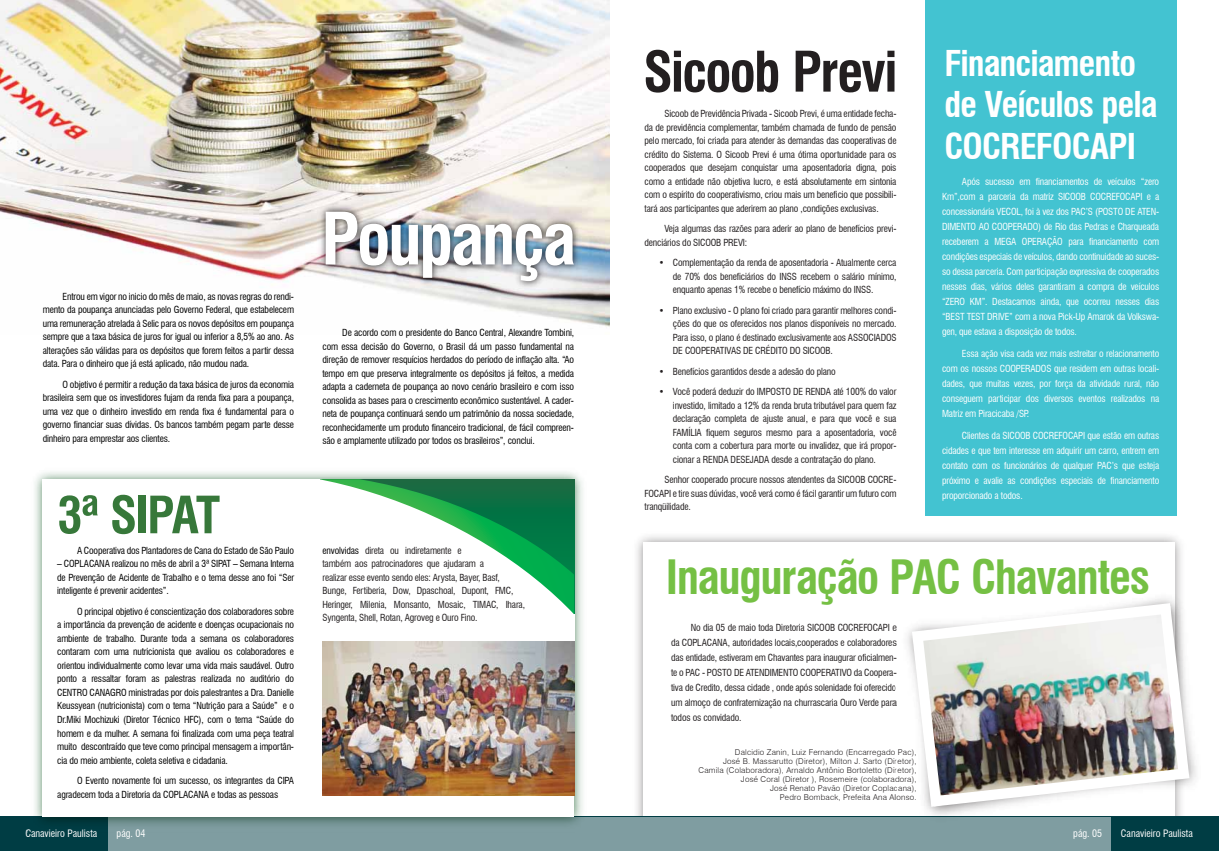
<style>
.page{position:relative;width:1219px;height:851px;background:#fff}
.page>*{position:absolute;margin:0;border:0;box-sizing:border-box;transform-origin:0 0}
.t1{font:700 condensed 70.1px "Swiss 721 BT";letter-spacing:-.035em;color:#fff}
.t2{font:700 condensed 50px "Swiss 721 BT";letter-spacing:-.04em;color:#37783a}
.t3{font:700 condensed 46.2px "Swiss 721 BT";letter-spacing:-.03em;color:#75c044}
.t4{font:700 condensed 34.7px/41.7px "Swiss 721 BT";letter-spacing:-.025em;color:#fff}
.t5{font:condensed 10px "Swiss 721 BT";color:#fff}
.t6{font:condensed 9.5px/13.5px "Swiss 721 BT";letter-spacing:-.015em;color:#010101;text-align:justify}
.t7{font:condensed 9.5px/13.5px "Swiss 721 BT";letter-spacing:-.015em;color:#231f20;text-align:justify}
.t8{font:condensed 9.5px/15px "Swiss 721 BT";letter-spacing:-.015em;color:#fff;text-align:justify}
.t9{font:300 8px/9px "Swiss 721 BT";letter-spacing:.025em;color:#231f20;text-align:right}
.s1{color:#010101}
.s2{font-size:54.4px;color:#231f20}
</style>
<div class="page">
<img style="left:636px;top:536px;width:545px;height:280px">
<div style="left:643px;top:542px;width:531px;height:296px;background:#fff"></div>
<div style="left:609px;top:816px;width:610px;height:34px;background:#003d44"></div>
<div style="left:609px;top:816px;width:502px;height:34px;background:#7f9da1"></div>
<div style="left:925px;top:0;width:251px;height:515px;background:#43c3d1"></div>
<img style="left:896px;top:586px;width:300px;height:231px">
<svg style="left:912px;top:603px;width:277px;height:203px"></svg>
<img style="left:923px;top:614px;width:255px;height:181px">
<div style="left:0;top:816px;width:609px;height:34px;background:#003d44"></div>
<div style="left:108px;top:816px;width:501px;height:34px;background:#7f9da1"></div>
<img style="left:0;top:0;width:609px;height:327px">
<img style="left:34px;top:472px;width:555px;height:352px">
<div style="left:43px;top:479px;width:531px;height:337px;background:#fff"></div>
<svg style="left:320px;top:479px;width:254px;height:135px"></svg>
<img style="left:311px;top:193px;width:275px;height:98px">
<img style="left:322px;top:641px;width:252px;height:154px">
<p class="t6" style="left:43px;top:289px;width:253px;text-indent:20px">Entrou em vigor no inicio do mês de maio, as novas regras do rendi&shy;mento da poupança anunciadas pelo Governo Federal, que estabelecem uma remuneração atrelada à Selic para os novos depósitos em poupança sempre que a taxa básica de juros for igual ou inferior a 8,5% ao ano. As alterações são válidas para os depósitos que forem feitos a partir dessa data. Para o dinheiro que já está aplicado, não mudou nada.</p>
<p class="t6" style="left:43px;top:377px;width:253px;text-indent:20px">O objetivo é permitir a redução da taxa básica de juros da economia brasileira sem que os investidores fujam da renda fixa para a poupança, uma vez que o dinheiro investido em renda fixa é fundamental para o governo financiar suas dívidas. Os bancos também pegam parte desse dinheiro para emprestar aos clientes.</p>
<h2 class="t2" style="left:57px;top:485px;width:164px">3ª SIPAT</h2>
<p class="t6" style="left:77px;top:543px;width:218px">A Cooperativa dos Plantadores de Cana do Estado de São Paulo</p>
<p class="t6" style="left:57px;top:557px;width:238px">– COPLACANA realizou no mês de abril a 3ª SIPAT – Semana Interna de Prevenção de Acidente de Trabalho e o tema desse ano foi “Ser inteligente é prevenir acidentes”.</p>
<p class="t6" style="left:57px;top:604px;width:238px;text-indent:20px">O principal objetivo é conscientização dos colaboradores sobre a importância da prevenção de acidente e doenças ocupacionais no ambiente de trabalho. Durante toda a semana os colaboradores contaram com uma nutricionista que avaliou os colaboradores e orientou individualmente como levar uma vida mais saudável. Outro ponto a ressaltar foram as palestras realizada no auditório do CENTRO CANAGRO ministradas por dois palestrantes a Dra. Danielle Keussyean (nutricionista) com o tema “Nutrição para a Saúde” e o Dr.Miki Mochizuki (Diretor Técnico HFC), com o tema “Saúde do homem e da mulher. A semana foi finalizada com uma peça teatral muito descontraído que teve como principal mensagem a importân&shy;cia do meio ambiente, coleta seletiva e cidadania.</p>
<p class="t6" style="left:57px;top:773px;width:238px;text-indent:20px">O Evento novamente foi um sucesso, os integrantes da CIPA agradecem toda a Diretoria da COPLACANA e todas as pessoas</p>
<p class="t5" style="left:25px;top:827px;width:73px">Canavieiro Paulista</p>
<p class="t5" style="left:117px;top:827px;width:30px">pág. 04</p>
<h1 class="t1" style="left:321px;top:197px;width:257px">Poupança</h1>
<p class="t6" style="left:322px;top:326px;width:253px;text-indent:20px">De acordo com o presidente do Banco Central, Alexandre Tombini, com essa decisão do Governo, o Brasil dá um passo fundamental na direção de remover resquícios herdados do período de inflação alta. “Ao tempo em que preserva integralmente os depósitos já feitos, a medida adapta a caderneta de poupança ao novo cenário brasileiro e com isso consolida as bases para o crescimento econômico sustentável. A cader&shy;neta de poupança continuará sendo um patrimônio da nossa sociedade, reconhecidamente um produto financeiro tradicional, de fácil compreen&shy;são e amplamente utilizado por todos os brasileiros”, conclui.</p>
<p class="t7" style="left:322px;top:543px;width:204px;text-align:left"><span class="s1">envolvidas</span> direta ou indiretamente e<br>também aos patrocinadores que ajudaram a<br>realizar esse evento sendo eles: Arysta, Bayer, Basf, Bunge, Fertiberia, Dow, Dpaschoal, Dupont, FMC, Heringer, Milenia, Monsanto, Mosaic, TIMAC, Ihara, Syngenta, Shell, Rotan, Agroveg e Ouro Fino.</p>
<h3 class="t4" style="left:944px;top:42px;width:215px;text-indent:-301px"><span class="s2">Sicoob Previ</span> Financiamento de Veículos pela<br>COCREFOCAPI</h3>
<p class="t7" style="left:645px;top:107px;width:253px;text-indent:20px">Sicoob de Previdência Privada - Sicoob Previ, é uma entidade fecha&shy;da de previdência complementar, também chamada de fundo de pensão pelo mercado, foi criada para atender às demandas das cooperativas de crédito do Sistema. O Sicoob Previ é uma ótima oportunidade para os cooperados que desejam conquistar uma aposentadoria digna, pois como a entidade não objetiva lucro, e está absolutamente em sintonia com o espírito do cooperativismo, criou mais um beneficio que possibili&shy;tará aos participantes que aderirem ao plano ,condições exclusivas.</p>
<p class="t7" style="left:645px;top:222px;width:253px;text-indent:20px">Veja algumas das razões para aderir ao plano de benefícios previ&shy;denciários do SICOOB PREVI:</p>
<p class="t7" style="left:673px;top:256px;width:225px;text-indent:-14px">• Complementação da renda de aposentadoria - Atualmente cerca de 70% dos beneficiários do INSS recebem o salário mínimo, enquanto apenas 1% recebe o benefício máximo do INSS.</p>
<p class="t7" style="left:673px;top:303px;width:225px;text-indent:-14px">• Plano exclusivo - O plano foi criado para garantir melhores condi&shy;ções do que os oferecidos nos planos disponíveis no mercado.<br>Para isso, o plano é destinado exclusivamente aos ASSOCIADOS DE COOPERATIVAS DE CRÉDITO DO SICOOB.</p>
<p class="t7" style="left:659px;top:364px;width:179px">• Benefícios garantidos desde a adesão do plano</p>
<p class="t7" style="left:673px;top:385px;width:225px;text-indent:-14px">• Você poderá deduzir do IMPOSTO DE RENDA até 100% do valor investido, limitado a 12% da renda bruta tributável para quem faz declaração completa de ajuste anual, e para que você e sua FAMÍLIA fiquem seguros mesmo para a aposentadoria, você conta com a cobertura para morte ou invalidez, que irá propor&shy;cionar a RENDA DESEJADA desde a contratação do plano.</p>
<p class="t7" style="left:645px;top:473px;width:253px;text-indent:20px">Senhor cooperado procure nossos atendentes da SICOOB COCRE-FOCAPI e tire suas dúvidas, você verá como é fácil garantir um futuro com tranqüilidade.</p>
<p class="t8" style="left:942px;top:174px;width:219px;text-indent:20px">Após sucesso em financiamentos de veículos “zero Km”,com a parceria da matriz SICOOB COCREFOCAPI e a concessionária VECOL, foi à vez dos PAC’S (POSTO DE ATEN-DIMENTO AO COOPERADO) de Rio das Pedras e Charqueada receberem a MEGA OPERAÇÃO para financiamento com condições especiais de veículos, dando continuidade ao suces&shy;so dessa parceria. Com participação expressiva de cooperados nesses dias, vários deles garantiram a compra de veículos “ZERO KM”. Destacamos ainda, que ocorreu nesses dias “BEST TEST DRIVE” com a nova Pick-Up Amarok da Volkswa&shy;gen, que estava a disposição de todos.</p>
<p class="t8" style="left:942px;top:346px;width:219px;text-indent:20px">Essa ação visa cada vez mais estreitar o relacionamento com os nossos COOPERADOS que residem em outras locali&shy;dades, que muitas vezes, por força da atividade rural, não conseguem participar dos diversos eventos realizados na Matriz em Piracicaba /SP.</p>
<p class="t8" style="left:942px;top:428px;width:219px;text-indent:20px">Clientes da SICOOB COCREFOCAPI que estão em outras cidades e que tem interesse em adquirir um carro, entrem em contato com os funcionários de qualquer PAC’s que esteja próximo e avalie as condições especiais de financiamento proporcionado a todos.</p>
<h3 class="t3" style="left:666px;top:549px;width:486px">Inauguração PAC Chavantes</h3>
<p class="t7" style="left:671px;top:619px;width:227px;line-height:15px;text-indent:20px">No dia 05 de maio toda Diretoria SICOOB COCREFOCAPI e da COPLACANA, autoridades locais,cooperados e colaboradores das entidade, estiveram em Chavantes para inaugurar oficialmen&shy;te o PAC - POSTO DE ATENDIMENTO COOPERATIVO da Coopera&shy;tiva de Credito, dessa cidade , onde após solenidade foi oferecido um almoço de confraternização na churrascaria Ouro Verde para todos os convidado.</p>
<p class="t9" style="left:699px;top:747px;width:219px">Dalcidio Zanin, Luiz Fernando (Encarregado Pac),<br>José B. Massarutto (Diretor), Milton J. Sarto (Diretor), Camila (Colaboradora), Arnaldo Antônio Bortoletto (Diretor), José Coral (Diretor ), Rosemeire (colaboradora),<br>José Renato Pavão (Diretor Coplacana),<br>Pedro Bomback, Prefeita Ana Alonso.</p>
<p class="t5" style="left:1073px;top:827px;width:30px">pág. 05</p>
<p class="t5" style="left:1121px;top:827px;width:73px">Canavieiro Paulista</p>
</div>
